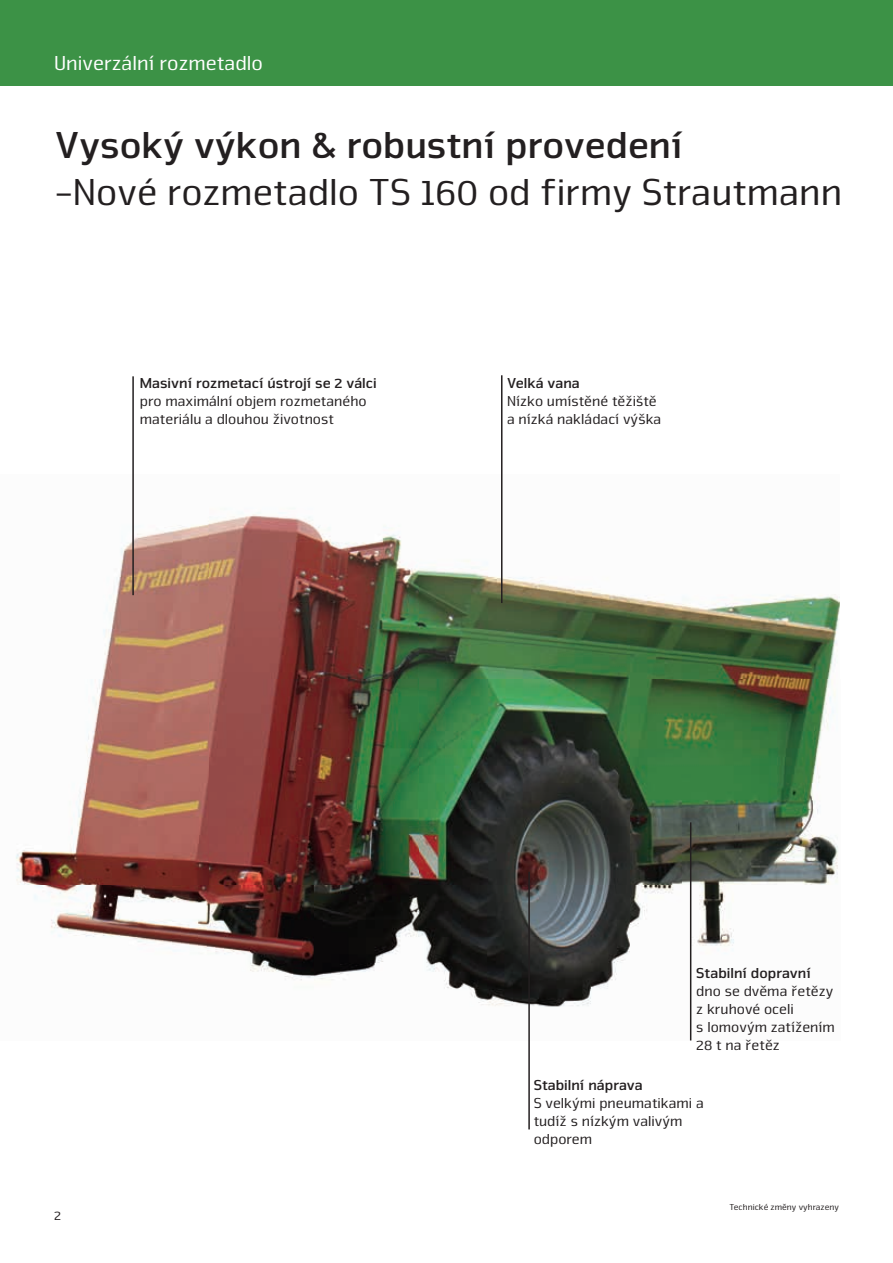
<style>
.page{position:relative;width:893px;height:1263px;background:#fff}
.page>*{position:absolute;margin:0;border:0;box-sizing:border-box;transform-origin:0 0}
.t1{font:39px "Nuri Pro";color:#231f20}
.t2{font:700 39px "Nuri Pro";color:#231f20}
.t3{font:21px "Nuri Pro";color:#fff}
.t4{font:15px/18px "Nuri Pro";color:#231f20}
.t5{font:700 15px "Nuri Pro";color:#231f20}
.t6{font:13.5px "Nuri Pro";color:#231f20}
.t7{font:9px "Nuri Pro";color:#231f20}
</style>
<div class="page">
<div style="left:0;top:0;width:893px;height:86px;background:#3c9246"></div>
<img style="left:16px;top:474px;width:824px;height:566px">
<hr style="left:501px;top:375px;width:1px;height:228px;background:#231f20">
<hr style="left:132px;top:376px;width:2px;height:219px;background:#231f20">
<hr style="left:528px;top:872px;width:2px;height:257px;background:#231f20">
<hr style="left:690px;top:822px;width:1px;height:218px;background:#231f20">
<h2 class="t3" style="left:54px;top:52px;width:210px">Univerzální rozmetadlo</h2>
<h1 class="t2" style="left:55px;top:122px;width:629px">Vysoký výkon &amp; robustní provedení</h1>
<h1 class="t1" style="left:55px;top:170px;width:788px">-Nové rozmetadlo TS 160 od firmy Strautmann</h1>
<p class="t5" style="left:140px;top:374px;width:238px">Masivní rozmetací ústrojí se 2 válci</p>
<p class="t4" style="left:140px;top:392px;width:228px">pro maximální objem rozmetaného materiálu a dlouhou životnost</p>
<p class="t5" style="left:507px;top:374px;width:74px">Velká vana</p>
<p class="t4" style="left:507px;top:392px;width:156px">Nízko umístěné těžiště a nízká nakládací výška</p>
<p class="t6" style="left:54px;top:1207px;width:9px">2</p>
<p class="t5" style="left:696px;top:964px;width:116px">Stabilní dopravní</p>
<p class="t4" style="left:696px;top:982px;width:140px">dno se dvěma řetězy z kruhové oceli<br>s lomovým zatížením<br>28 t na řetěz</p>
<p class="t5" style="left:534px;top:1076px;width:111px">Stabilní náprava</p>
<p class="t4" style="left:534px;top:1094px;width:172px">S velkými pneumatikami a tudíž s nízkým valivým odporem</p>
<p class="t7" style="left:730px;top:1202px;width:111px">Technické změny vyhrazeny</p>
</div>
